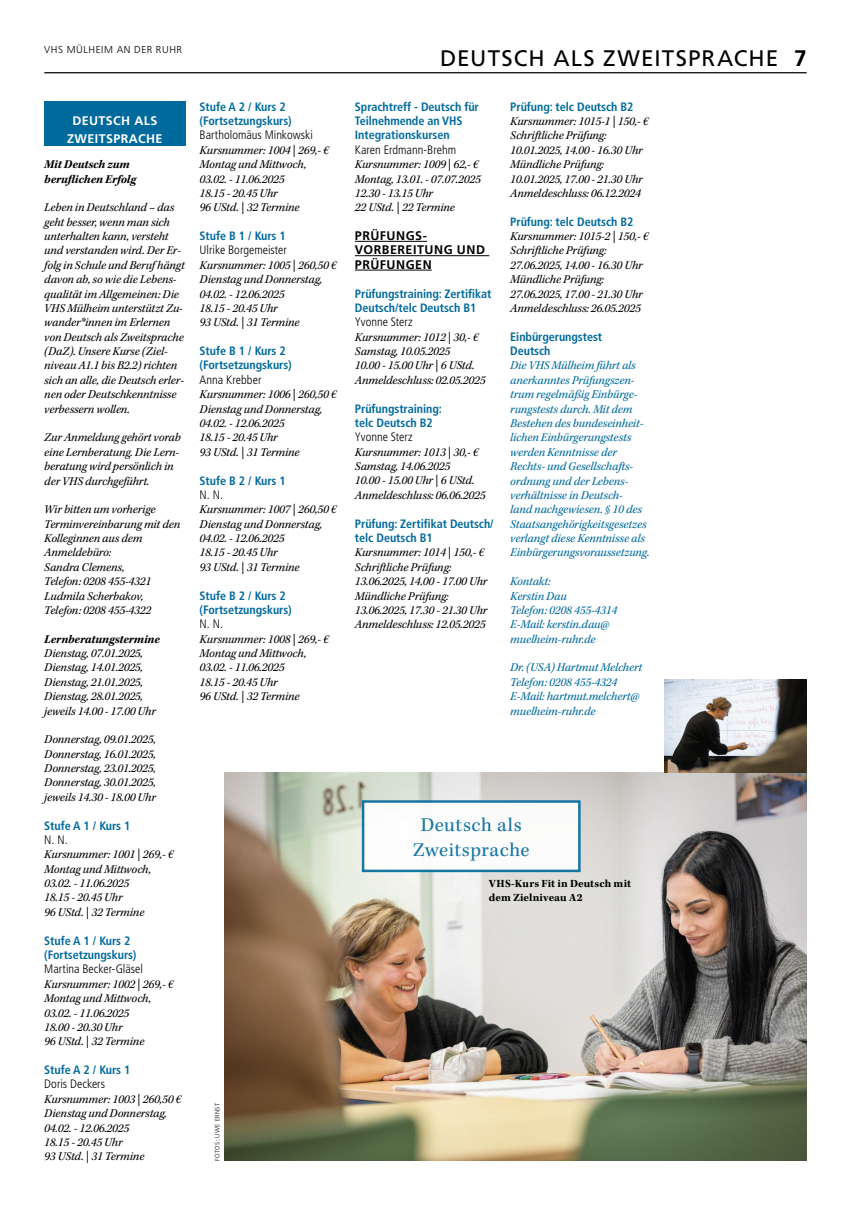
<style>
.page{position:relative;width:851px;height:1205px;background:#fff}
.page>*{position:absolute;margin:0;border:0;box-sizing:border-box;transform-origin:0 0}
.t1{font:22.5px "Frutiger LT Std";letter-spacing:.045em;color:#000}
.t2{font:20px/25px "Kepler Std";letter-spacing:.025em;color:#006a9d;text-align:center}
.t3{font:700 12.5px/14.4px "Frutiger LT Std";letter-spacing:.04em;color:#000}
.t4{font:700 12.5px/17.5px "Frutiger LT Std";letter-spacing:.03em;color:#fff;text-align:center}
.t5{font:italic 12.25px/14.4px "Kepler Std";letter-spacing:-.01em;color:#000}
.t6{font:italic 12.25px/14.4px "Kepler Std";letter-spacing:-.01em;color:#006a9d}
.t7{font:300 condensed 12.25px "Frutiger LT Std";color:#000}
.t8{font:italic 700 12.25px/14.4px "Kepler Std";letter-spacing:-.01em;color:#000}
.t9{font:700 condensed 12.12px/14.4px "Frutiger LT Std";letter-spacing:-.005em;color:#006a9d}
.t10{font:700 11.25px/14.4px "Kepler Std";letter-spacing:.01em;color:#000}
.t11{font:300 10px "Frutiger LT Std";letter-spacing:.06em;color:#000}
.t12{font:300 6.25px "Frutiger LT Std";letter-spacing:.055em;color:#000}
.s1{font-weight:700}
</style>
<div class="page">
<hr style="left:44px;top:72px;width:762px;height:1px;background:#000">
<div style="left:44px;top:101px;width:141px;height:45px;background:#006a9d"></div>
<hr style="left:355px;top:241px;width:72px;height:1px;background:#000">
<hr style="left:355px;top:255px;width:134px;height:1px;background:#000">
<hr style="left:355px;top:270px;width:76px;height:1px;background:#000">
<img style="left:224px;top:772px;width:582px;height:388px">
<div style="left:363px;top:801px;width:216px;height:70px;background:#fff"></div>
<div style="left:362px;top:800px;width:218px;height:72px;border:2px solid #006a9d"></div>
<img style="left:664px;top:680px;width:142px;height:92px">
<p class="t11" style="left:44px;top:44px;width:139px">VHS MÜLHEIM AN DER RUHR</p>
<p class="t4" style="left:67px;top:112px;width:97px">DEUTSCH ALS<br>ZWEITSPRACHE</p>
<p class="t8" style="left:44px;top:158px;width:93px">Mit Deutsch zum beruflichen Erfolg</p>
<p class="t5" style="left:44px;top:201px;width:142px">Leben in Deutschland – das geht besser, wenn man sich unterhalten kann, versteht und verstanden wird. Der Er&shy;folg in Schule und Beruf hängt davon ab, so wie die Lebens&shy;qualität im Allgemeinen: Die<br>VHS Mülheim unterstützt Zu&shy;wander*innen im Erlernen von Deutsch als Zweitsprache (DaZ). Unsere Kurse (Ziel&shy;niveau A1.1 bis B2.2) richten sich an alle, die Deutsch erler&shy;nen oder Deutschkenntnisse verbessern wollen.</p>
<p class="t5" style="left:44px;top:431px;width:138px">Zur Anmeldung gehört vorab eine Lernberatung. Die Lern&shy;beratung wird persönlich in der VHS durchgeführt.</p>
<p class="t5" style="left:44px;top:503px;width:137px">Wir bitten um vorherige<br>Terminvereinbarung mit den<br>Kolleginnen aus dem<br>Anmeldebüro:<br>Sandra Clemens,<br>Telefon: 0208 455-4321<br>Ludmila Scherbakov,<br>Telefon: 0208 455-4322</p>
<p class="t8" style="left:44px;top:632px;width:117px">Lernberatungstermine</p>
<p class="t5" style="left:44px;top:646px;width:113px">Dienstag, 07.01.2025,<br>Dienstag, 14.01.2025,<br>Dienstag, 21.01.2025,<br>Dienstag, 28.01.2025, jeweils 14.00 - 17.00 Uhr</p>
<p class="t5" style="left:44px;top:733px;width:113px;text-align:justify">Donnerstag, 09.01.2025, Donnerstag, 16.01.2025, Donnerstag, 23.01.2025, Donnerstag, 30.01.2025, jeweils 14.30 - 18.00 Uhr</p>
<p class="t9" style="left:44px;top:818px;width:88px">Stufe A 1 / Kurs 1</p>
<p class="t7" style="left:44px;top:833px;width:25px">N. N.</p>
<p class="t5" style="left:44px;top:848px;width:131px">Kursnummer: 1001 | 269,- €<br>Montag und Mittwoch,<br>03.02. - 11.06.2025<br>18.15 - 20.45 Uhr<br>96 UStd. | 32 Termine</p>
<p class="t9" style="left:44px;top:933px;width:94px">Stufe A 1 / Kurs 2 (Fortsetzungskurs)</p>
<p class="t7" style="left:44px;top:962px;width:100px">Martina Becker-Gläsel</p>
<p class="t5" style="left:44px;top:977px;width:131px">Kursnummer: 1002 | 269,- €<br>Montag und Mittwoch,<br>03.02. - 11.06.2025<br>18.00 - 20.30 Uhr<br>96 UStd. | 32 Termine</p>
<p class="t9" style="left:44px;top:1062px;width:88px">Stufe A 2 / Kurs 1</p>
<p class="t7" style="left:44px;top:1077px;width:62px">Doris Deckers</p>
<p class="t5" style="left:44px;top:1092px;width:138px">Kursnummer: 1003 | 260,50 €<br>Dienstag und Donnerstag,<br>04.02. - 12.06.2025<br>18.15 - 20.45 Uhr<br>93 UStd. | 31 Termine</p>
<p class="t9" style="left:199px;top:99px;width:94px">Stufe A 2 / Kurs 2 (Fortsetzungskurs)</p>
<p class="t7" style="left:199px;top:128px;width:115px">Bartholomäus Minkowski</p>
<p class="t5" style="left:199px;top:143px;width:131px">Kursnummer: 1004 | 269,- €<br>Montag und Mittwoch,<br>03.02. - 11.06.2025<br>18.15 - 20.45 Uhr<br>96 UStd. | 32 Termine</p>
<p class="t9" style="left:199px;top:229px;width:88px">Stufe B 1 / Kurs 1</p>
<p class="t7" style="left:199px;top:243px;width:89px">Ulrike Borgemeister</p>
<p class="t5" style="left:199px;top:258px;width:138px">Kursnummer: 1005 | 260,50 €<br>Dienstag und Donnerstag,<br>04.02. - 12.06.2025<br>18.15 - 20.45 Uhr<br>93 UStd. | 31 Termine</p>
<p class="t9" style="left:199px;top:344px;width:94px">Stufe B 1 / Kurs 2 (Fortsetzungskurs)</p>
<p class="t7" style="left:199px;top:373px;width:63px">Anna Krebber</p>
<p class="t5" style="left:199px;top:388px;width:138px">Kursnummer: 1006 | 260,50 €<br>Dienstag und Donnerstag,<br>04.02. - 12.06.2025<br>18.15 - 20.45 Uhr<br>93 UStd. | 31 Termine</p>
<p class="t9" style="left:199px;top:473px;width:88px">Stufe B 2 / Kurs 1</p>
<p class="t7" style="left:199px;top:488px;width:25px">N. N.</p>
<p class="t5" style="left:199px;top:503px;width:138px">Kursnummer: 1007 | 260,50 €<br>Dienstag und Donnerstag,<br>04.02. - 12.06.2025<br>18.15 - 20.45 Uhr<br>93 UStd. | 31 Termine</p>
<p class="t9" style="left:199px;top:588px;width:94px">Stufe B 2 / Kurs 2 (Fortsetzungskurs)</p>
<p class="t7" style="left:199px;top:617px;width:25px">N. N.</p>
<p class="t5" style="left:199px;top:632px;width:131px">Kursnummer: 1008 | 269,- €<br>Montag und Mittwoch,<br>03.02. - 11.06.2025<br>18.15 - 20.45 Uhr<br>96 UStd. | 32 Termine</p>
<p class="t12" style="left:214px;top:1160px;width:59px;rotate:-90deg">FOTOS: UWE ERNST</p>
<h1 class="t1" style="left:440px;top:45px;width:368px">DEUTSCH ALS ZWEITSPRACHE <span class="s1">7</span></h1>
<p class="t9" style="left:355px;top:99px;width:125px">Sprachtreff - Deutsch für<br>Teilnehmende an VHS<br>Integrationskursen</p>
<p class="t7" style="left:355px;top:143px;width:103px">Karen Erdmann-Brehm</p>
<p class="t5" style="left:355px;top:158px;width:127px">Kursnummer: 1009 | 62,- €<br>Montag, 13.01. - 07.07.2025<br>12.30 - 13.15 Uhr<br>22 UStd. | 22 Termine</p>
<p class="t3" style="left:355px;top:229px;width:132px">PRÜFUNGS-<br>VORBEREITUNG UND<br>PRÜFUNGEN</p>
<p class="t9" style="left:355px;top:286px;width:138px">Prüfungstraining: Zertifikat<br>Deutsch/telc Deutsch B1</p>
<p class="t7" style="left:355px;top:315px;width:59px">Yvonne Sterz</p>
<p class="t5" style="left:355px;top:330px;width:132px">Kursnummer: 1012 | 30,- €<br>Samstag, 10.05.2025<br>10.00 - 15.00 Uhr | 6 UStd.<br>Anmeldeschluss: 02.05.2025</p>
<p class="t9" style="left:355px;top:401px;width:88px">Prüfungstraining: telc Deutsch B2</p>
<p class="t7" style="left:355px;top:430px;width:59px">Yvonne Sterz</p>
<p class="t5" style="left:355px;top:445px;width:132px">Kursnummer: 1013 | 30,- €<br>Samstag, 14.06.2025<br>10.00 - 15.00 Uhr | 6 UStd.<br>Anmeldeschluss: 06.06.2025</p>
<p class="t9" style="left:355px;top:516px;width:140px">Prüfung: Zertifikat Deutsch/ telc Deutsch B1</p>
<p class="t5" style="left:355px;top:546px;width:134px">Kursnummer: 1014 | 150,- €<br>Schriftliche Prüfung:<br>13.06.2025, 14.00 - 17.00 Uhr<br>Mündliche Prüfung:<br>13.06.2025, 17.30 - 21.30 Uhr<br>Anmeldeschluss: 12.05.2025</p>
<p class="t9" style="left:510px;top:99px;width:125px">Prüfung: telc Deutsch B2</p>
<p class="t5" style="left:510px;top:114px;width:140px">Kursnummer: 1015-1 | 150,- €<br>Schriftliche Prüfung:<br>10.01.2025, 14.00 - 16.30 Uhr<br>Mündliche Prüfung:<br>10.01.2025, 17.00 - 21.30 Uhr<br>Anmeldeschluss: 06.12.2024</p>
<p class="t9" style="left:510px;top:214px;width:125px">Prüfung: telc Deutsch B2</p>
<p class="t5" style="left:510px;top:229px;width:140px">Kursnummer: 1015-2 | 150,- €<br>Schriftliche Prüfung:<br>27.06.2025, 14.00 - 16.30 Uhr<br>Mündliche Prüfung:<br>27.06.2025, 17.00 - 21.30 Uhr<br>Anmeldeschluss: 26.05.2025</p>
<p class="t9" style="left:510px;top:329px;width:93px">Einbürgerungstest<br>Deutsch</p>
<p class="t6" style="left:510px;top:359px;width:141px">Die VHS Mülheim führt als anerkanntes Prüfungszen&shy;trum regelmäßig Einbürge&shy;rungstests durch. Mit dem<br>Bestehen des bundeseinheit&shy;lichen Einbürgerungstests werden Kenntnisse der<br>Rechts- und Gesellschafts&shy;ordnung und der Lebens&shy;verhältnisse in Deutsch-<br>land nachgewiesen. § 10 des<br>Staatsangehörigkeitsgesetzes verlangt diese Kenntnisse als<br>Einbürgerungsvoraussetzung.</p>
<p class="t6" style="left:510px;top:574px;width:109px">Kontakt:<br>Kerstin Dau<br>Telefon: 0208 455-4314<br>E-Mail: kerstin.dau@ muelheim-ruhr.de</p>
<p class="t6" style="left:510px;top:661px;width:133px">Dr. (USA) Hartmut Melchert<br>Telefon: 0208 455-4324<br>E-Mail: hartmut.melchert@ muelheim-ruhr.de</p>
<h2 class="t2" style="left:413px;top:813px;width:118px">Deutsch als<br>Zweitsprache</h2>
<p class="t10" style="left:489px;top:877px;width:144px">VHS-Kurs Fit in Deutsch mit dem Zielniveau A2</p>
</div>
